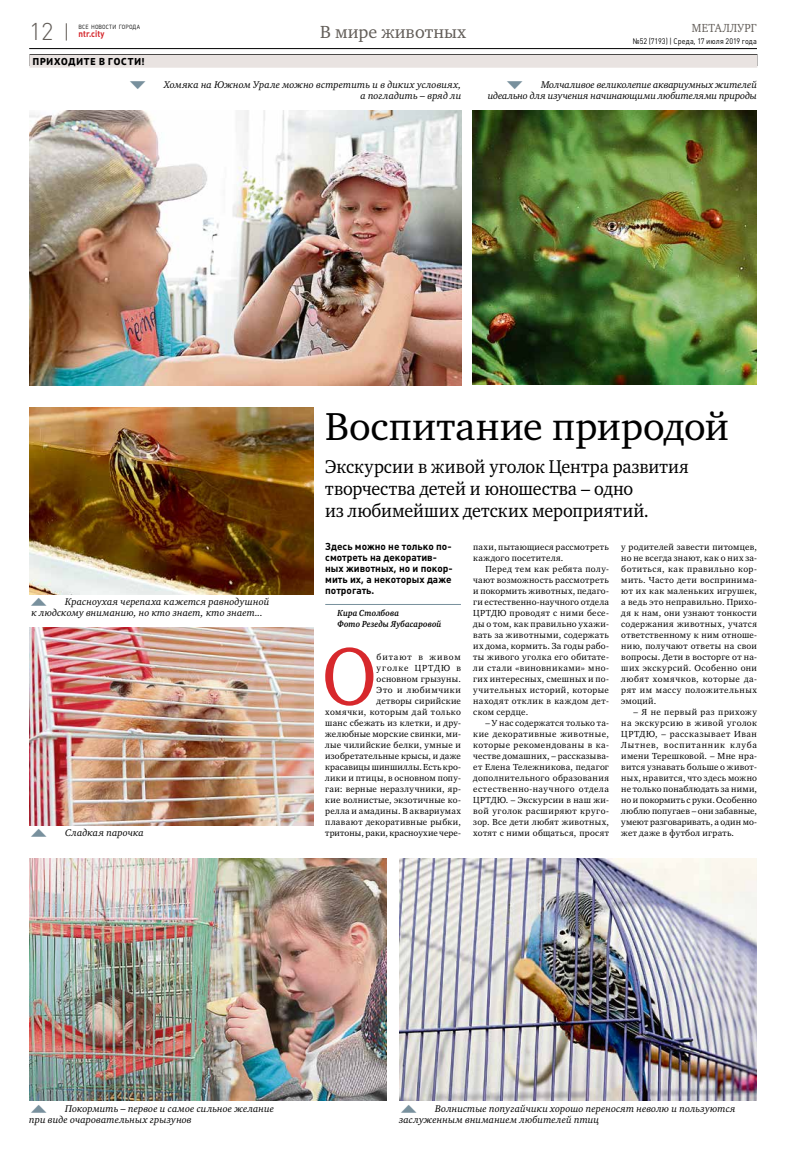
<style>
.page{position:relative;width:794px;height:1157px;background:#fff}
.page>*{position:absolute;margin:0;border:0;box-sizing:border-box;transform-origin:0 0}
.t1{font:82.9px "Charter C";color:#d7282c;scale:.9 1}
.t2{font:40px "Charter C";letter-spacing:-.005em;color:#000}
.t3{font:300 24px "Plumb";color:#625d58}
.t4{font:19px/22px "Charter C";color:#000;scale:.95 1}
.t5{font:18px "Charter C";color:#625d58}
.t6{font:12px "Charter C";letter-spacing:.03em;color:#625d58;scale:.92 1}
.t7{font:italic 10px/11px "Charter C";letter-spacing:.005em;color:#000}
.t8{font:700 10px/11px "Plumb";color:#000}
.t9{font:800 10px "PT Sans Pro";letter-spacing:.09em;color:#000}
.t10{font:9px/11px "Charter C";letter-spacing:.035em;color:#000;text-align:justify}
.t11{font:italic 700 9px/11px "Charter C";letter-spacing:.015em;color:#000;scale:.9 1}
.t12{font:700 9px "Plumb";letter-spacing:.005em;color:#d4252a;scale:.9 1}
.t13{font:8px "Plumb";letter-spacing:.015em;color:#000;scale:.9 1}
.t14{font:6px "Plumb";letter-spacing:.015em;color:#000;scale:.9 1}
.s1{font-family:"Modern Pictograms";font-style:normal;font-size:21px;color:#78909d}
</style>
<div class="page">
<hr style="left:29px;top:48px;width:728px;height:1px;background:#000">
<svg style="left:66px;top:23px;width:1px;height:18px"></svg>
<div style="left:30px;top:54px;width:727px;height:12px;background:#4c4a49"></div>
<div style="left:30px;top:55px;width:727px;height:13px;background:#e9e3e1"></div>
<img style="left:29px;top:858px;width:358px;height:242px">
<img style="left:399px;top:858px;width:358px;height:242px">
<hr style="left:325px;top:604px;width:136px;height:1px;background:#78909d">
<img style="left:29px;top:627px;width:284px;height:198px">
<img style="left:29px;top:407px;width:284px;height:187px">
<img style="left:30px;top:110px;width:431px;height:275px">
<img style="left:473px;top:110px;width:283px;height:275px">
<h3 class="t3" style="left:29px;top:18px;width:26px">12</h3>
<p class="t14" style="left:79px;top:24px;width:70px">ВСЕ НОВОСТИ ГОРОДА</p>
<p class="t12" style="left:79px;top:29px;width:30px">ntr.city</p>
<p class="t9" style="left:33px;top:55px;width:113px">ПРИХОДИТЕ В ГОСТИ!</p>
<h3 class="t5" style="left:320px;top:22px;width:147px">В мире животных</h3>
<h3 class="t6" style="left:692px;top:22px;width:72px">МЕТАЛЛУРГ</h3>
<p class="t13" style="left:633px;top:37px;width:139px">№52 (7193) | Среда, 17 июля 2019 года</p>
<p class="t7" style="left:128px;top:79px;width:335px;text-align:right"><span class="s1">/</span> Хомяка на Южном Урале можно встретить и в диких условиях, а погладить – вряд ли</p>
<p class="t7" style="left:488px;top:79px;width:271px;text-align:right"><span class="s1">/</span> Молчаливое великолепие аквариумных жителей идеально для изучения начинающими любителями природы</p>
<p class="t7" style="left:29px;top:596px;width:242px"><span class="s1">‐</span> Красноухая черепаха кажется равнодушной к людскому вниманию, но кто знает, кто знает...</p>
<p class="t7" style="left:29px;top:827px;width:116px"><span class="s1">‐</span> Сладкая парочка</p>
<h2 class="t2" style="left:325px;top:404px;width:405px">Воспитание природой</h2>
<h3 class="t4" style="left:325px;top:456px;width:384px">Экскурсии в живой уголок Центра развития творчества детей и юношества – одно<br>из любимейших детских мероприятий.</h3>
<p class="t8" style="left:325px;top:541px;width:129px">Здесь можно не только по&shy;смотреть на декоратив&shy;ных животных, но и покор&shy;мить их, а некоторых даже потрогать.</p>
<p class="t11" style="left:337px;top:608px;width:117px">Кира Столбова<br>Фото Резеды Яубасаровой</p>
<h1 class="t1" style="left:322px;top:630px;width:62px">О</h1>
<p class="t10" style="left:325px;top:652px;width:137px;text-align:right">битают в живом<br>уголке ЦРТДЮ в<br>основном грызуны.<br>Это и любимчики<br>детворы сирийские<br>хомячки, которым дай только шанс сбежать из клетки, и дру&shy;желюбные морские свинки, ми&shy;лые чилийские белки, умные и изобретательные крысы, и даже красавицы шиншиллы. Есть кро&shy;лики и птицы, в основном попу&shy;гаи: верные неразлучники, яр&shy;кие волнистые, экзотичные ко&shy;релла и амадины. В аквариумах плавают декоративные рыбки, тритоны, раки, красноухие чере-</p>
<p class="t10" style="left:473px;top:542px;width:137px">пахи, пытающиеся рассмотреть каждого посетителя.</p>
<p class="t10" style="left:473px;top:564px;width:137px;text-indent:12px">Перед тем как ребята полу&shy;чают возможность рассмотреть и покормить животных, педаго&shy;ги естественно-научного отдела ЦРТДЮ проводят с ними бесе&shy;ды о том, как правильно ухажи&shy;вать за животными, содержать их дома, кормить. За годы рабо&shy;ты живого уголка его обитате&shy;ли стали «виновниками» мно&shy;гих интересных, смешных и по&shy;учительных историй, которые находят отклик в каждом дет&shy;ском сердце.</p>
<p class="t10" style="left:473px;top:718px;width:137px;text-indent:12px">– У нас содержатся только та&shy;кие декоративные животные, которые рекомендованы в ка&shy;честве домашних, – рассказыва&shy;ет Елена Тележникова, педагог дополнительного образования естественно-научного отдела ЦРТДЮ. – Экскурсии в наш жи&shy;вой уголок расширяют круго&shy;зор. Все дети любят животных, хотят с ними общаться, просят</p>
<p class="t10" style="left:621px;top:541px;width:137px">у родителей завести питомцев, но не всегда знают, как о них за&shy;ботиться, как правильно кор&shy;мить. Часто дети воспринима&shy;ют их как маленьких игрушек, а ведь это неправильно. Прихо&shy;дя к нам, они узнают тонкости содержания животных, учатся ответственному к ним отноше&shy;нию, получают ответы на свои вопросы. Дети в восторге от на&shy;ших экскурсий. Особенно они любят хомячков, которые да&shy;рят им массу положительных эмоций.</p>
<p class="t10" style="left:621px;top:706px;width:137px;text-indent:12px">– Я не первый раз прихожу на экскурсию в живой уголок ЦРТДЮ, – рассказывает Иван Лытнев, воспитанник клуба имени Терешковой. – Мне нра&shy;вится узнавать больше о живот&shy;ных, нравится, что здесь можно не только понаблюдать за ними, но и покормить с руки. Особенно люблю попугаев – они забавные, умеют разговаривать, а один мо&shy;жет даже в футбол играть.</p>
<p class="t7" style="left:29px;top:1103px;width:246px"><span class="s1">‐</span> Покормить – первое и самое сильное желание при виде очаровательных грызунов</p>
<p class="t7" style="left:399px;top:1103px;width:338px"><span class="s1">‐</span> Волнистые попугайчики хорошо переносят неволю и пользуются заслуженным вниманием любителей птиц</p>
</div>
